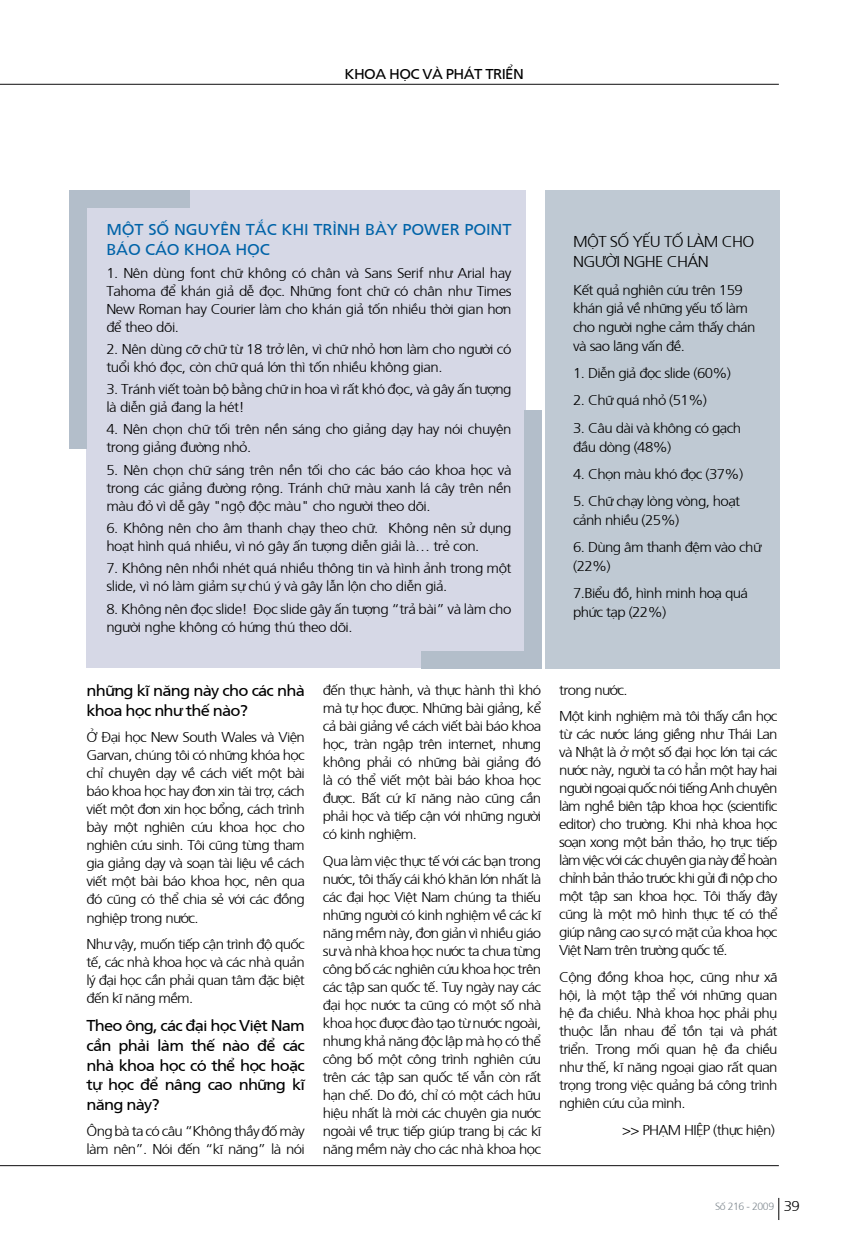
<style>
.page{position:relative;width:864px;height:1242px;background:#fff}
.page>*{position:absolute;margin:0;border:0;box-sizing:border-box;transform-origin:0 0}
.t1{font:15.6px/19.5px "Frutiger";letter-spacing:-.05em;color:#000;scale:1.05 1}
.t2{font:15.6px "Frutiger";letter-spacing:-.01em;color:#0063a8;scale:1.05 1}
.t3{font:300 15.6px/20.7px "Frutiger";letter-spacing:-.04em;color:#000;scale:1.05 1}
.t4{font:300 14.25px/18px "Frutiger";letter-spacing:-.045em;color:#000;scale:1.05 1}
.t5{font:14.25px "Frutiger";letter-spacing:-.04em;color:#000;scale:1.05 1}
.t6{font:300 10.5px "Frutiger";letter-spacing:-.04em;color:#828b92}
.s1{font-size:14.25px;color:#000}
</style>
<div class="page">
<div style="left:86px;top:190px;width:439px;height:477px;background:#d6d8e6"></div>
<div style="left:544px;top:190px;width:235px;height:478px;background:#bfc9d3"></div>
<div style="left:524px;top:410px;width:17px;height:258px;background:#b3beca"></div>
<div style="left:421px;top:651px;width:120px;height:17px;background:#b3beca"></div>
<div style="left:69px;top:191px;width:17px;height:257px;background:#b3beca"></div>
<div style="left:69px;top:191px;width:121px;height:17px;background:#b3beca"></div>
<hr style="left:0;top:84px;width:778px;height:1px;background:#0d0c0d">
<hr style="left:0;top:1165px;width:778px;height:1px;background:#0d0c0d">
<svg style="left:778px;top:1198px;width:1px;height:22px"></svg>
<p class="t5" style="left:344px;top:64px;width:172px">KHOA HỌC VÀ PHÁT TRIỂN</p>
<p class="t2" style="left:106px;top:218px;width:176px">Một số nguyên tắc khi</p>
<p class="t2" style="left:313px;top:218px;width:163px">trình bày Power Point</p>
<p class="t2" style="left:106px;top:239px;width:49px">báo cáo</p>
<p class="t2" style="left:184px;top:239px;width:12px">khoa</p>
<p class="t2" style="left:235px;top:239px;width:12px">học</p>
<p class="t4" style="left:106px;top:263px;width:387px;text-align:justify">1. Nên dùng font chữ không có chân và Sans Serif như Arial hay Tahoma để khán giả dễ đọc. Những font chữ có chân như Times New Roman hay Courier làm cho khán giả tốn nhiều thời gian hơn để theo dõi.</p>
<p class="t4" style="left:106px;top:339px;width:387px">2. Nên dùng cỡ chữ từ 18 trở lên, vì chữ nhỏ hơn làm cho người có tuổi khó đọc, còn chữ quá lớn thì tốn nhiều không gian.</p>
<p class="t4" style="left:106px;top:379px;width:387px">3. Tránh viết toàn bộ bằng chữ in hoa vì rất khó đọc, và gây ấn tượng là diễn giả đang la hét!</p>
<p class="t4" style="left:106px;top:419px;width:387px">4. Nên chọn chữ tối trên nền sáng cho giảng dạy hay nói chuyện trong giảng đường nhỏ.</p>
<p class="t4" style="left:106px;top:460px;width:387px;text-align:justify">5. Nên chọn chữ sáng trên nền tối cho các báo cáo khoa học và trong các giảng đường rộng. Tránh chữ màu xanh lá cây trên nền màu đỏ vì dễ gây "ngộ độc màu" cho người theo dõi.</p>
<p class="t4" style="left:106px;top:518px;width:387px">6. Không nên cho âm thanh chạy theo chữ. Không nên sử dụng hoạt hình quá nhiều, vì nó gây ấn tượng diễn giải là… trẻ con.</p>
<p class="t4" style="left:106px;top:558px;width:387px">7. Không nên nhồi nhét quá nhiều thông tin và hình ảnh trong một slide, vì nó làm giảm sự chú ý và gây lẫn lộn cho diễn giả.</p>
<p class="t4" style="left:106px;top:598px;width:387px">8. Không nên đọc slide! Đọc slide gây ấn tượng “trả bài” và làm cho người nghe không có hứng thú theo dõi.</p>
<p class="t3" style="left:573px;top:230px;width:174px">M ột số yếu tố làm cho người nghe chán</p>
<p class="t4" style="left:573px;top:279px;width:175px;line-height:18.8px">Kết quả nghiên cứu trên 159 khán giả về những yếu tố làm cho người nghe cảm thấy chán và sao lãng vấn đề.</p>
<p class="t4" style="left:573px;top:363px;width:152px">1. Diễn giả đọc slide (60%)</p>
<p class="t4" style="left:573px;top:390px;width:129px">2. Chữ quá nhỏ (51%)</p>
<p class="t4" style="left:573px;top:417px;width:161px;line-height:18.8px">3. Câu dài và không có gạch đầu dòng (48%)</p>
<p class="t4" style="left:573px;top:464px;width:163px">4. Chọn màu khó đọc (37%)</p>
<p class="t4" style="left:573px;top:491px;width:161px;line-height:18.8px">5. Chữ chạy lòng vòng, hoạt cảnh nhiều (25%)</p>
<p class="t4" style="left:573px;top:537px;width:181px;line-height:18.8px">6. Dùng âm thanh đệm vào chữ (22%)</p>
<p class="t4" style="left:573px;top:583px;width:168px;line-height:18.8px">7.Biểu đồ, hình minh hoạ quá phức tạp (22%)</p>
<p class="t1" style="left:86px;top:680px;width:209px">những kĩ năng này cho các nhà khoa học như thế nào?</p>
<p class="t4" style="left:86px;top:727px;width:209px;text-align:justify">Ở Đại học New South Wales và Viện Garvan, chúng tôi có những khóa học chỉ chuyên dạy về cách viết một bài báo khoa học hay đơn xin tài trợ, cách viết một đơn xin học bổng, cách trình bày một nghiên cứu khoa học cho nghiên cứu sinh. Tôi cũng từng tham gia giảng dạy và soạn tài liệu về cách viết một bài báo khoa học, nên qua đó cũng có thể chia sẻ với các đồng nghiệp trong nước.</p>
<p class="t4" style="left:86px;top:934px;width:209px;text-align:justify">Như vậy, muốn tiếp cận trình độ quốc tế, các nhà khoa học và các nhà quản lý đại học cần phải quan tâm đặc biệt đến kĩ năng mềm.</p>
<p class="t1" style="left:86px;top:1015px;width:209px;text-align:justify">Theo ông, các đại học Việt Nam cần phải làm thế nào để các nhà khoa học có thể học hoặc tự học để nâng cao những kĩ năng này?</p>
<p class="t4" style="left:86px;top:1121px;width:209px">Ông bà ta có câu “Không thầy đố mày làm nên”. Nói đến “kĩ năng” là nói</p>
<p class="t4" style="left:323px;top:680px;width:209px;text-align:justify">đến thực hành, và thực hành thì khó mà tự học được. Những bài giảng, kể cả bài giảng về cách viết bài báo khoa học, tràn ngập trên internet, nhưng không phải có những bài giảng đó là có thể viết một bài báo khoa học được. Bất cứ kĩ năng nào cũng cần phải học và tiếp cận với những người có kinh nghiệm.</p>
<p class="t4" style="left:323px;top:850px;width:209px;text-align:justify">Qua làm việc thực tế với các bạn trong nước, tôi thấy cái khó khăn lớn nhất là các đại học Việt Nam chúng ta thiếu những người có kinh nghiệm về các kĩ năng mềm này, đơn giản vì nhiều giáo sư và nhà khoa học nước ta chưa từng công bố các nghiên cứu khoa học trên các tập san quốc tế. Tuy ngày nay các đại học nước ta cũng có một số nhà khoa học được đào tạo từ nước ngoài, nhưng khả năng độc lập mà họ có thể công bố một công trình nghiên cứu trên các tập san quốc tế vẫn còn rất hạn chế. Do đó, chỉ có một cách hữu hiệu nhất là mời các chuyên gia nước ngoài về trực tiếp giúp trang bị các kĩ năng mềm này cho các nhà khoa học</p>
<p class="t4" style="left:559px;top:676px;width:209px;line-height:26.5px">trong nước.<br>Một kinh nghiệm mà tôi thấy cần học</p>
<p class="t4" style="left:559px;top:724px;width:209px;text-align:justify">từ các nước láng giềng như Thái Lan và Nhật là ở một số đại học lớn tại các nước này, người ta có hẳn một hay hai người ngoại quốc nói tiếng Anh chuyên làm nghề biên tập khoa học (scientific editor) cho trường. Khi nhà khoa học soạn xong một bản thảo, họ trực tiếp làm việc với các chuyên gia này để hoàn chỉnh bản thảo trước khi gửi đi nộp cho một tập san khoa học. Tôi thấy đây cũng là một mô hình thực tế có thể giúp nâng cao sự có mặt của khoa học Việt Nam trên trường quốc tế.</p>
<p class="t4" style="left:559px;top:967px;width:209px;text-align:justify">Cộng đồng khoa học, cũng như xã hội, là một tập thể với những quan hệ đa chiều. Nhà khoa học phải phụ thuộc lẫn nhau để tồn tại và phát triển. Trong mối quan hệ đa chiều như thế, kĩ năng ngoại giao rất quan trọng trong việc quảng bá công trình nghiên cứu của mình.</p>
<p class="t4" style="left:622px;top:1119px;width:29px">&gt;&gt; PHẠM</p>
<p class="t4" style="left:683px;top:1119px;width:7px">HIỆP</p>
<p class="t4" style="left:713px;top:1119px;width:60px">(thực hiện)</p>
<p class="t6" style="left:714px;top:1198px;width:86px">Số 216 - 2009 <span class="s1">39</span></p>
</div>
